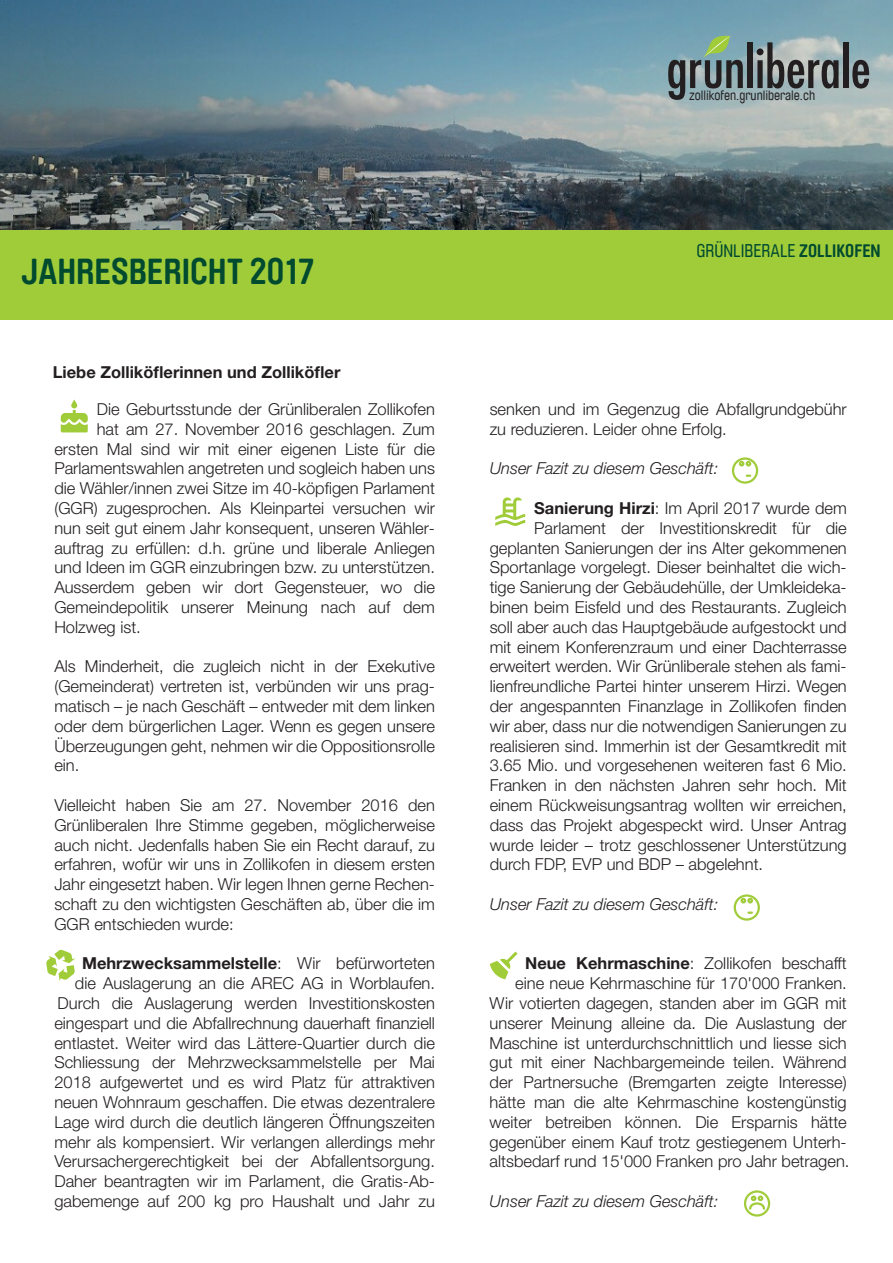
<style>
.page{position:relative;width:893px;height:1263px;background:#fff}
.page>*{position:absolute;margin:0;border:0;box-sizing:border-box;transform-origin:0 0}
.t1{font:700 36px "Brauer Neue";color:#004a2f}
.t2{font:18px "Brauer Neue";color:#004a2f}
.t3{font:300 16.5px/19.8px "Helvetica Neue LT Std";color:#231f20;text-align:justify}
.t4{font:italic 300 16.5px "Helvetica Neue LT Std";color:#231f20}
.t5{font:700 16.5px "Helvetica Neue LT Std";color:#231f20}
.t6{font:13.5px "Brauer Neue";color:#231f20}
.s1{font-weight:700}
</style>
<div class="page">
<img style="left:0;top:0;width:893px;height:230px">
<div style="left:0;top:230px;width:893px;height:90px;background:#a1cc3a"></div>
<svg style="left:739px;top:461px;width:12px;height:5px"></svg>
<div style="left:732px;top:457px;width:26px;height:27px;border:2px solid #a1cc3a;border-radius:50%"></div>
<svg style="left:61px;top:399px;width:27px;height:33px"></svg>
<div style="left:748px;top:42px;width:5px;height:46px;background:#231f20"></div>
<svg style="left:757px;top:42px;width:82px;height:46px;background:#7e8483"></svg>
<div style="left:843px;top:42px;width:5px;height:46px;background:#231f20"></div>
<svg style="left:852px;top:60px;width:17px;height:28px"></svg>
<svg style="left:668px;top:36px;width:75px;height:64px;background:#728b89"></svg>
<svg style="left:46px;top:949px;width:29px;height:32px"></svg>
<svg style="left:495px;top:497px;width:30px;height:29px"></svg>
<svg style="left:490px;top:951px;width:27px;height:28px"></svg>
<svg style="left:748px;top:1195px;width:18px;height:16px"></svg>
<div style="left:744px;top:1190px;width:26px;height:26px;border:2px solid #a1cc3a;border-radius:50%"></div>
<svg style="left:740px;top:898px;width:13px;height:5px"></svg>
<svg style="left:748px;top:911px;width:4px;height:3px"></svg>
<div style="left:734px;top:894px;width:26px;height:27px;border:2px solid #a1cc3a;border-radius:50%"></div>
<p class="t6" style="left:689px;top:89px;width:128px">zollikofen.grunliberale.ch</p>
<h1 class="t1" style="left:22px;top:254px;width:294px">JAHRESBERICHT 2017</h1>
<p class="t5" style="left:53px;top:362px;width:289px">Liebe Zolliköflerinnen und Zolliköfler</p>
<p class="t3" style="left:97px;top:399px;width:340px">Die Geburtsstunde der Grünliberalen Zollikofen</p>
<p class="t3" style="left:97px;top:419px;width:340px">hat am 27. November 2016 geschlagen. Zum</p>
<p class="t3" style="left:54px;top:438px;width:382px">ersten Mal sind wir mit einer eigenen Liste für die</p>
<p class="t3" style="left:54px;top:458px;width:382px">Parlamentswahlen angetreten und sogleich haben uns</p>
<p class="t3" style="left:54px;top:478px;width:382px">die Wähler/innen zwei Sitze im 40-köpfigen Parlament</p>
<p class="t3" style="left:54px;top:498px;width:382px">(GGR) zugesprochen. Als Kleinpartei versuchen wir</p>
<p class="t3" style="left:54px;top:518px;width:382px">nun seit gut einem Jahr konsequent, unseren Wähler-</p>
<p class="t3" style="left:54px;top:537px;width:382px">auftrag zu erfüllen: d.h. grüne und liberale Anliegen</p>
<p class="t3" style="left:54px;top:557px;width:382px">und Ideen im GGR einzubringen bzw. zu unterstützen.</p>
<p class="t3" style="left:54px;top:577px;width:382px">Ausserdem geben wir dort Gegensteuer, wo die</p>
<p class="t3" style="left:54px;top:597px;width:382px">Gemeindepolitik unserer Meinung nach auf dem</p>
<p class="t3" style="left:54px;top:617px;width:88px">Holzweg ist.</p>
<p class="t3" style="left:54px;top:656px;width:382px">Als Minderheit, die zugleich nicht in der Exekutive (Gemeinderat) vertreten ist, verbünden wir uns prag&shy;matisch – je nach Geschäft – entweder mit dem linken oder dem bürgerlichen Lager. Wenn es gegen unsere Überzeugungen geht, nehmen wir die Oppositionsrolle ein.</p>
<p class="t3" style="left:54px;top:795px;width:382px">Vielleicht haben Sie am 27. November 2016 den Grünliberalen Ihre Stimme gegeben, möglicherweise auch nicht. Jedenfalls haben Sie ein Recht darauf, zu erfahren, wofür wir uns in Zollikofen in diesem ersten Jahr eingesetzt haben. Wir legen Ihnen gerne Rechen&shy;schaft zu den wichtigsten Geschäften ab, über die im GGR entschieden wurde:</p>
<p class="t3" style="left:54px;top:953px;width:382px;text-align:right"><span class="s1">Mehrzwecksammelstelle</span>: Wir befürworteten<br>die Auslagerung an die AREC AG in Worblaufen.<br>Durch die Auslagerung werden Investitionskosten eingespart und die Abfallrechnung dauerhaft finanziell entlastet. Weiter wird das Lättere-Quartier durch die Schliessung der Mehrzwecksammelstelle per Mai 2018 aufgewertet und es wird Platz für attraktiven neuen Wohnraum geschaffen. Die etwas dezentralere Lage wird durch die deutlich längeren Öffnungszeiten mehr als kompensiert. Wir verlangen allerdings mehr Verursachergerechtigkeit bei der Abfallentsorgung.<br>Daher beantragten wir im Parlament, die Gratis-Ab&shy;gabemenge auf 200 kg pro Haushalt und Jahr zu</p>
<p class="t2" style="left:696px;top:242px;width:186px">GRÜNLIBERALE <span class="s1">ZOLLIKOFEN</span></p>
<p class="t3" style="left:490px;top:399px;width:359px">senken und im Gegenzug die Abfallgrundgebühr zu reduzieren. Leider ohne Erfolg.</p>
<p class="t4" style="left:490px;top:459px;width:230px">Unser Fazit zu diesem Geschäft:</p>
<p class="t3" style="left:534px;top:498px;width:314px"><span class="s1">Sanierung Hirzi</span>: Im April 2017 wurde dem</p>
<p class="t3" style="left:534px;top:518px;width:314px">Parlament der Investitionskredit für die</p>
<p class="t3" style="left:490px;top:537px;width:359px">geplanten Sanierungen der ins Alter gekommenen</p>
<p class="t3" style="left:490px;top:557px;width:359px">Sportanlage vorgelegt. Dieser beinhaltet die wich-</p>
<p class="t3" style="left:490px;top:577px;width:359px">tige Sanierung der Gebäudehülle, der Umkleideka-</p>
<p class="t3" style="left:490px;top:597px;width:359px">binen beim Eisfeld und des Restaurants. Zugleich</p>
<p class="t3" style="left:490px;top:617px;width:359px">soll aber auch das Hauptgebäude aufgestockt und</p>
<p class="t3" style="left:490px;top:636px;width:359px">mit einem Konferenzraum und einer Dachterrasse</p>
<p class="t3" style="left:490px;top:656px;width:359px">erweitert werden. Wir Grünliberale stehen als fami-</p>
<p class="t3" style="left:490px;top:676px;width:359px">lienfreundliche Partei hinter unserem Hirzi. Wegen</p>
<p class="t3" style="left:490px;top:696px;width:359px">der angespannten Finanzlage in Zollikofen finden</p>
<p class="t3" style="left:490px;top:716px;width:359px">wir aber, dass nur die notwendigen Sanierungen zu</p>
<p class="t3" style="left:490px;top:735px;width:359px">realisieren sind. Immerhin ist der Gesamtkredit mit</p>
<p class="t3" style="left:490px;top:755px;width:359px">3.65 Mio. und vorgesehenen weiteren fast 6 Mio.</p>
<p class="t3" style="left:490px;top:775px;width:359px">Franken in den nächsten Jahren sehr hoch. Mit</p>
<p class="t3" style="left:490px;top:795px;width:359px">einem Rückweisungsantrag wollten wir erreichen,</p>
<p class="t3" style="left:490px;top:815px;width:359px">dass das Projekt abgespeckt wird. Unser Antrag</p>
<p class="t3" style="left:490px;top:834px;width:359px">wurde leider – trotz geschlossener Unterstützung</p>
<p class="t3" style="left:490px;top:854px;width:275px">durch FDP, EVP und BDP – abgelehnt.</p>
<p class="t4" style="left:490px;top:894px;width:230px">Unser Fazit zu diesem Geschäft:</p>
<p class="t3" style="left:490px;top:953px;width:361px;text-align:right"><span class="s1">Neue Kehrmaschine</span>: Zollikofen beschafft<br>eine neue Kehrmaschine für 170'000 Franken.<br>Wir votierten dagegen, standen aber im GGR mit unserer Meinung alleine da. Die Auslastung der Maschine ist unterdurchschnittlich und liesse sich gut mit einer Nachbargemeinde teilen. Während der Partnersuche (Bremgarten zeigte Interesse) hätte man die alte Kehrmaschine kostengünstig weiter betreiben können. Die Ersparnis hätte gegenüber einem Kauf trotz gestiegenem Unterh&shy;altsbedarf rund 15'000 Franken pro Jahr betragen.</p>
<p class="t4" style="left:490px;top:1191px;width:230px">Unser Fazit zu diesem Geschäft:</p>
</div>
